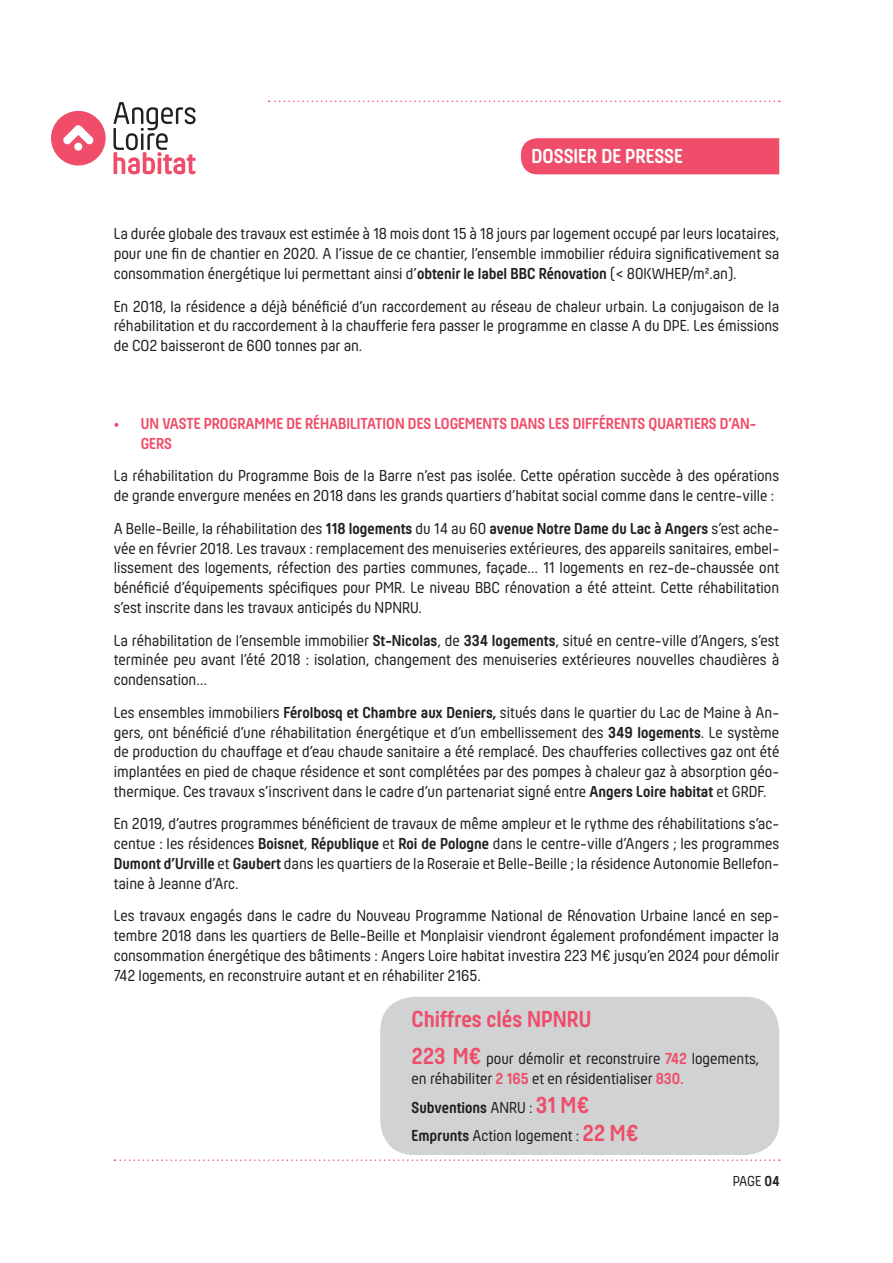
<style>
.page{position:relative;width:893px;height:1263px;background:#fff}
.page>*{position:absolute;margin:0;border:0;box-sizing:border-box;transform-origin:0 0}
.t1{font:700 24px "Hansom FY";color:#ef4d69}
.t2{font:700 21px "Hansom FY";color:#fff}
.t3{font:16.5px/19.8px "Hansom FY";color:#231f20;text-align:justify}
.t4{font:700 16.5px/19.8px "Hansom FY";color:#ef4d69}
.t5{font:700 16.5px "Hansom FY";color:#231f20}
.s1{font-weight:700}
.s2{font-weight:700;font-size:24px;color:#ef4d69}
.s3{font-weight:700;color:#ef4d69}
.s4{font-weight:400}
.s5{font-size:24px;color:#ef4d69}
</style>
<div class="page">
<svg style="left:113px;top:102px;width:83px;height:72px"></svg>
<div style="left:51px;top:111px;width:55px;height:54px;background:#ef4d69;border-radius:50%"></div>
<div style="left:74px;top:143px;width:8px;height:8px;background:#fff;border-radius:50%"></div>
<svg style="left:63px;top:125px;width:31px;height:20px"></svg>
<svg style="left:269px;top:101px;width:511px;height:1px"></svg>
<svg style="left:114px;top:1159px;width:666px;height:2px"></svg>
<div style="left:521px;top:138px;width:258px;height:36px;background:#ef4d69"></div>
<div style="left:380px;top:997px;width:399px;height:158px;background:#d1d2d4;border-radius:34px"></div>
<p class="t2" style="left:531px;top:144px;width:153px">DOSSIER DE PRESSE</p>
<p class="t3" style="left:114px;top:224px;width:667px">La durée globale des travaux est estimée à 18 mois dont 15 à 18 jours par logement occupé par leurs locataires, pour une fin de chantier en 2020. A l’issue de ce chantier, l’ensemble immobilier réduira significativement sa consommation énergétique lui permettant ainsi d’<span class="s1">obtenir le label BBC Rénovation</span> (&lt; 80KWHEP/m².an).</p>
<p class="t3" style="left:114px;top:296px;width:667px">En 2018, la résidence a déjà bénéficié d’un raccordement au réseau de chaleur urbain. La conjugaison de la réhabilitation et du raccordement à la chaufferie fera passer le programme en classe A du DPE. Les émissions de CO2 baisseront de 600 tonnes par an.</p>
<p class="t4" style="left:141px;top:414px;width:617px;text-indent:-27px">• UN VASTE PROGRAMME DE RÉHABILITATION DES LOGEMENTS DANS LES DIFFÉRENTS QUARTIERS D’AN-<br>GERS</p>
<p class="t3" style="left:114px;top:466px;width:667px">La réhabilitation du Programme Bois de la Barre n’est pas isolée. Cette opération succède à des opérations de grande envergure menées en 2018 dans les grands quartiers d’habitat social comme dans le centre-ville :</p>
<p class="t3" style="left:114px;top:518px;width:667px">A Belle-Beille, la réhabilitation des <span class="s1">118 logements</span> du 14 au 60 <span class="s1">avenue Notre Dame du Lac à Angers</span> s’est ache&shy;vée en février 2018. Les travaux : remplacement des menuiseries extérieures, des appareils sanitaires, embel&shy;lissement des logements, réfection des parties communes, façade… 11 logements en rez-de-chaussée ont bénéficié d’équipements spécifiques pour PMR. Le niveau BBC rénovation a été atteint. Cette réhabilitation s’est inscrite dans les travaux anticipés du NPNRU.</p>
<p class="t3" style="left:114px;top:630px;width:667px">La réhabilitation de l’ensemble immobilier <span class="s1">St-Nicolas</span>, de <span class="s1">334 logements</span>, situé en centre-ville d’Angers, s’est terminée peu avant l’été 2018 : isolation, changement des menuiseries extérieures nouvelles chaudières à condensation…</p>
<p class="t3" style="left:114px;top:702px;width:667px">Les ensembles immobiliers <span class="s1">Férolbosq et Chambre aux Deniers,</span> situés dans le quartier du Lac de Maine à An&shy;gers, ont bénéficié d’une réhabilitation énergétique et d’un embellissement des <span class="s1">349 logements</span>. Le système de production du chauffage et d’eau chaude sanitaire a été remplacé. Des chaufferies collectives gaz ont été implantées en pied de chaque résidence et sont complétées par des pompes à chaleur gaz à absorption géo&shy;thermique. Ces travaux s’inscrivent dans le cadre d’un partenariat signé entre <span class="s1">Angers Loire habitat</span> et GRDF.</p>
<p class="t3" style="left:114px;top:814px;width:667px">En 2019, d’autres programmes bénéficient de travaux de même ampleur et le rythme des réhabilitations s’ac&shy;centue : les résidences <span class="s1">Boisnet</span>, <span class="s1">République</span> et <span class="s1">Roi de Pologne</span> dans le centre-ville d’Angers ; les programmes <span class="s1">Dumont d’Urville</span> et <span class="s1">Gaubert</span> dans les quartiers de la Roseraie et Belle-Beille ; la résidence Autonomie Bellefon&shy;taine à Jeanne d’Arc.</p>
<p class="t3" style="left:114px;top:906px;width:667px">Les travaux engagés dans le cadre du Nouveau Programme National de Rénovation Urbaine lancé en sep&shy;tembre 2018 dans les quartiers de Belle-Beille et Monplaisir viendront également profondément impacter la consommation énergétique des bâtiments : Angers Loire habitat investira 223 M€ jusqu’en 2024 pour démolir 742 logements, en reconstruire autant et en réhabiliter 2165.</p>
<p class="t1" style="left:412px;top:1005px;width:181px">Chiffres clés NPNRU</p>
<p class="t3" style="left:412px;top:1048px;width:349px"><span class="s2">223 M€</span> pour démolir et reconstruire <span class="s3">742</span> logements, en réhabiliter <span class="s3">2 165</span> et en résidentialiser <span class="s3">830.</span></p>
<p class="t5" style="left:412px;top:1097px;width:179px">Subventions <span class="s4">ANRU :</span> <span class="s5">31 M€</span></p>
<p class="t3" style="left:412px;top:1126px;width:228px"><span class="s1">Emprunts</span> Action logement : <span class="s2">22 M€</span></p>
</div>
